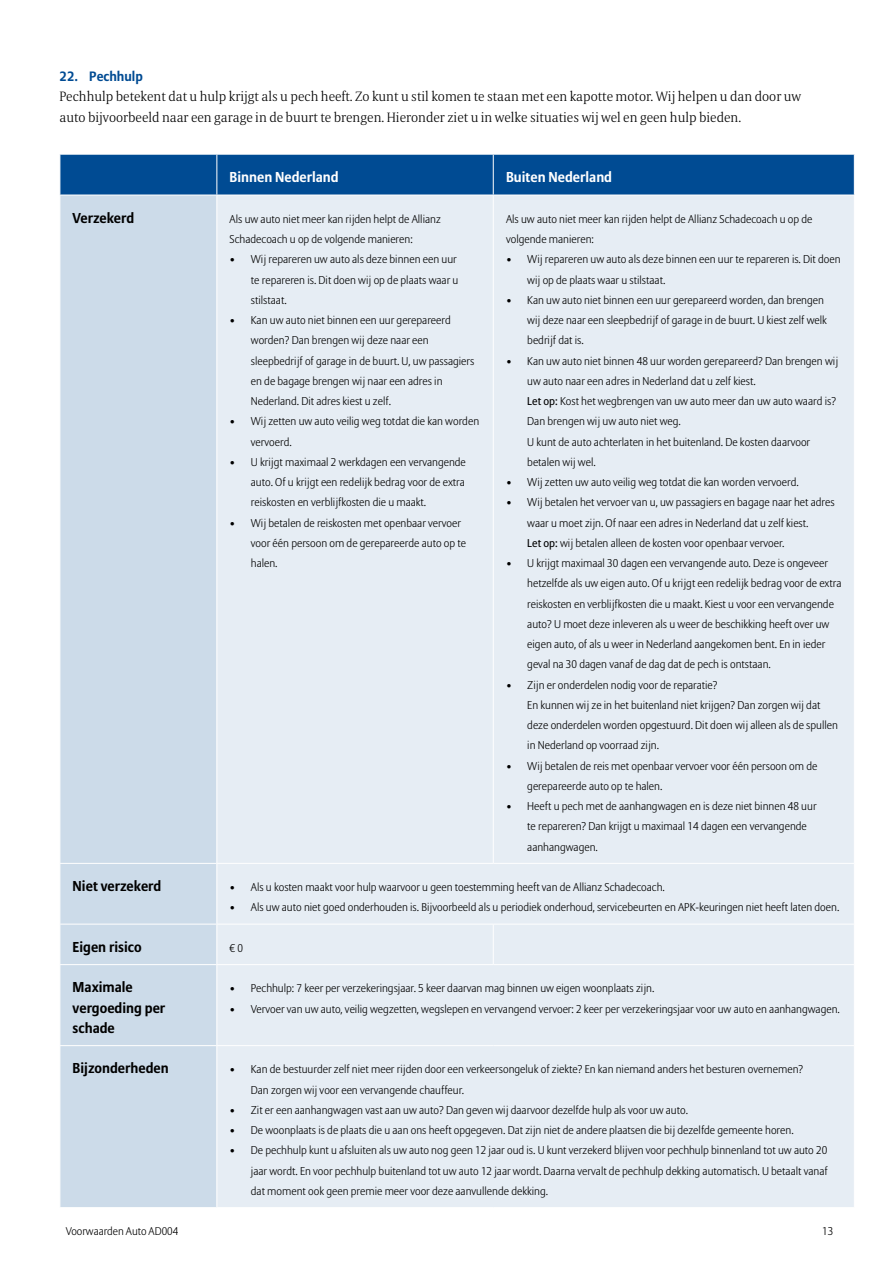
<style>
.page{position:relative;width:893px;height:1263px;background:#fff}
.page>*{position:absolute;margin:0;border:0;box-sizing:border-box;transform-origin:0 0}
.t1{font:700 14.25px/20.2px "Allianz Sans";color:#000}
.t2{font:700 14.25px "Allianz Sans";color:#fff}
.t3{font:300 13.5px/20.2px "Allianz Serif";color:#000}
.t4{font:700 13.5px "Allianz Sans";color:#004b93}
.t5{font:300 11.25px/20.2px "Allianz Sans";color:#000}
.t6{font:300 11.1px "Allianz Sans";color:#000}
.s1{font-weight:400}
</style>
<div class="page">
<div style="left:61px;top:155px;width:793px;height:40px;background:#004b93"></div>
<div style="left:61px;top:196px;width:155px;height:1011px;background:#ccdbe9"></div>
<div style="left:217px;top:196px;width:637px;height:1011px;background:#e6edf4"></div>
<hr style="left:216px;top:155px;width:1px;height:40px;background:#fff">
<hr style="left:493px;top:155px;width:1px;height:40px;background:#fff">
<hr style="left:60px;top:863px;width:157px;height:1px;background:#fff">
<hr style="left:60px;top:924px;width:157px;height:1px;background:#fff">
<hr style="left:60px;top:964px;width:157px;height:1px;background:#fff">
<hr style="left:60px;top:1045px;width:157px;height:1px;background:#fff">
<hr style="left:493px;top:195px;width:1px;height:668px;background:#fff">
<hr style="left:217px;top:863px;width:276px;height:1px;background:#fff">
<hr style="left:493px;top:863px;width:362px;height:1px;background:#fff">
<hr style="left:217px;top:924px;width:276px;height:1px;background:#fff">
<hr style="left:493px;top:924px;width:362px;height:1px;background:#fff">
<hr style="left:493px;top:924px;width:1px;height:40px;background:#fff">
<hr style="left:217px;top:964px;width:276px;height:1px;background:#fff">
<hr style="left:493px;top:964px;width:362px;height:1px;background:#fff">
<hr style="left:217px;top:1045px;width:276px;height:1px;background:#fff">
<hr style="left:493px;top:1045px;width:362px;height:1px;background:#fff">
<p class="t4" style="left:60px;top:68px;width:85px">22. Pechhulp</p>
<p class="t3" style="left:60px;top:86px;width:743px">Pechhulp betekent dat u hulp krijgt als u pech heeft. Zo kunt u stil komen te staan met een kapotte motor. Wij helpen u dan door uw auto bijvoorbeeld naar een garage in de buurt te brengen. Hieronder ziet u in welke situaties wij wel en geen hulp bieden.</p>
<p class="t2" style="left:230px;top:169px;width:111px">Binnen Nederland</p>
<p class="t2" style="left:506px;top:169px;width:108px">Buiten Nederland</p>
<p class="t1" style="left:73px;top:207px;width:63px">Verzekerd</p>
<p class="t5" style="left:230px;top:209px;width:213px">Als uw auto niet meer kan rijden helpt de Allianz<br>Schadecoach u op de volgende manieren:</p>
<p class="t5" style="left:251px;top:249px;width:209px;text-indent:-21px">• Wij repareren uw auto als deze binnen een uur te repareren is. Dit doen wij op de plaats waar u stilstaat.</p>
<p class="t5" style="left:251px;top:310px;width:225px;text-indent:-21px">• Kan uw auto niet binnen een uur gerepareerd worden? Dan brengen wij deze naar een sleepbedrijf of garage in de buurt. U, uw passagiers en de bagage brengen wij naar een adres in Nederland. Dit adres kiest u zelf.</p>
<p class="t5" style="left:251px;top:411px;width:230px;text-indent:-21px">• Wij zetten uw auto veilig weg totdat die kan worden vervoerd.</p>
<p class="t5" style="left:251px;top:452px;width:217px;text-align:justify;text-indent:-21px">• U krijgt maximaal 2 werkdagen een vervangende auto. Of u krijgt een redelijk bedrag voor de extra reiskosten en verblijfkosten die u maakt.</p>
<p class="t5" style="left:251px;top:512px;width:217px;text-indent:-21px">• Wij betalen de reiskosten met openbaar vervoer voor één persoon om de gerepareerde auto op te halen.</p>
<p class="t5" style="left:506px;top:209px;width:308px">Als uw auto niet meer kan rijden helpt de Allianz Schadecoach u op de volgende manieren:</p>
<p class="t5" style="left:527px;top:249px;width:315px;text-indent:-21px">• Wij repareren uw auto als deze binnen een uur te repareren is. Dit doen wij op de plaats waar u stilstaat.</p>
<p class="t5" style="left:527px;top:290px;width:301px;text-indent:-21px">• Kan uw auto niet binnen een uur gerepareerd worden, dan brengen wij deze naar een sleepbedrijf of garage in de buurt. U kiest zelf welk bedrijf dat is.</p>
<p class="t5" style="left:527px;top:350px;width:312px;text-indent:-21px">• Kan uw auto niet binnen 48 uur worden gerepareerd? Dan brengen wij uw auto naar een adres in Nederland dat u zelf kiest.<br><span class="s1">Let op:</span> Kost het wegbrengen van uw auto meer dan uw auto waard is?<br>Dan brengen wij uw auto niet weg.<br>U kunt de auto achterlaten in het buitenland. De kosten daarvoor betalen wij wel.</p>
<p class="t5" style="left:506px;top:472px;width:294px">• Wij zetten uw auto veilig weg totdat die kan worden vervoerd.</p>
<p class="t5" style="left:527px;top:492px;width:309px;text-indent:-21px">• Wij betalen het vervoer van u, uw passagiers en bagage naar het adres waar u moet zijn. Of naar een adres in Nederland dat u zelf kiest.<br><span class="s1">Let op:</span> wij betalen alleen de kosten voor openbaar vervoer.</p>
<p class="t5" style="left:527px;top:553px;width:316px;text-indent:-21px">• U krijgt maximaal 30 dagen een vervangende auto. Deze is ongeveer hetzelfde als uw eigen auto. Of u krijgt een redelijk bedrag voor de extra reiskosten en verblijfkosten die u maakt. Kiest u voor een vervangende auto? U moet deze inleveren als u weer de beschikking heeft over uw eigen auto, of als u weer in Nederland aangekomen bent. En in ieder geval na 30 dagen vanaf de dag dat de pech is ontstaan.</p>
<p class="t5" style="left:527px;top:674px;width:312px;text-indent:-21px">• Zijn er onderdelen nodig voor de reparatie?<br>En kunnen wij ze in het buitenland niet krijgen? Dan zorgen wij dat deze onderdelen worden opgestuurd. Dit doen wij alleen als de spullen in Nederland op voorraad zijn.</p>
<p class="t5" style="left:527px;top:755px;width:292px;text-indent:-21px">• Wij betalen de reis met openbaar vervoer voor één persoon om de gerepareerde auto op te halen.</p>
<p class="t5" style="left:527px;top:796px;width:291px;text-indent:-21px">• Heeft u pech met de aanhangwagen en is deze niet binnen 48 uur te repareren? Dan krijgt u maximaal 14 dagen een vervangende aanhangwagen.</p>
<p class="t1" style="left:73px;top:876px;width:90px">Niet verzekerd</p>
<p class="t5" style="left:230px;top:877px;width:437px">• Als u kosten maakt voor hulp waarvoor u geen toestemming heeft van de Allianz Schadecoach.</p>
<p class="t5" style="left:230px;top:897px;width:611px">• Als uw auto niet goed onderhouden is. Bijvoorbeeld als u periodiek onderhoud, servicebeurten en APK-keuringen niet heeft laten doen.</p>
<p class="t1" style="left:73px;top:936px;width:70px">Eigen risico</p>
<p class="t5" style="left:230px;top:938px;width:15px">€ 0</p>
<p class="t1" style="left:73px;top:977px;width:94px">Maximale vergoeding per schade</p>
<p class="t5" style="left:230px;top:978px;width:426px">• Pechhulp: 7 keer per verzekeringsjaar. 5 keer daarvan mag binnen uw eigen woonplaats zijn.</p>
<p class="t5" style="left:230px;top:998px;width:612px">• Vervoer van uw auto, veilig wegzetten, wegslepen en vervangend vervoer: 2 keer per verzekeringsjaar voor uw auto en aanhangwagen.</p>
<p class="t1" style="left:73px;top:1058px;width:98px">Bijzonderheden</p>
<p class="t5" style="left:251px;top:1059px;width:554px;text-indent:-21px">• Kan de bestuurder zelf niet meer rijden door een verkeersongeluk of ziekte? En kan niemand anders het besturen overnemen?<br>Dan zorgen wij voor een vervangende chauffeur.</p>
<p class="t5" style="left:230px;top:1100px;width:460px">• Zit er een aanhangwagen vast aan uw auto? Dan geven wij daarvoor dezelfde hulp als voor uw auto.</p>
<p class="t5" style="left:230px;top:1120px;width:565px">• De woonplaats is de plaats die u aan ons heeft opgegeven. Dat zijn niet de andere plaatsen die bij dezelfde gemeente horen.</p>
<p class="t5" style="left:251px;top:1140px;width:578px;text-align:justify;text-indent:-21px">• De pechhulp kunt u afsluiten als uw auto nog geen 12 jaar oud is. U kunt verzekerd blijven voor pechhulp binnenland tot uw auto 20 jaar wordt. En voor pechhulp buitenland tot uw auto 12 jaar wordt. Daarna vervalt de pechhulp dekking automatisch. U betaalt vanaf dat moment ook geen premie meer voor deze aanvullende dekking.</p>
<p class="t6" style="left:66px;top:1224px;width:114px">Voorwaarden Auto AD004</p>
<p class="t5" style="left:822px;top:1221px;width:13px">13</p>
</div>
